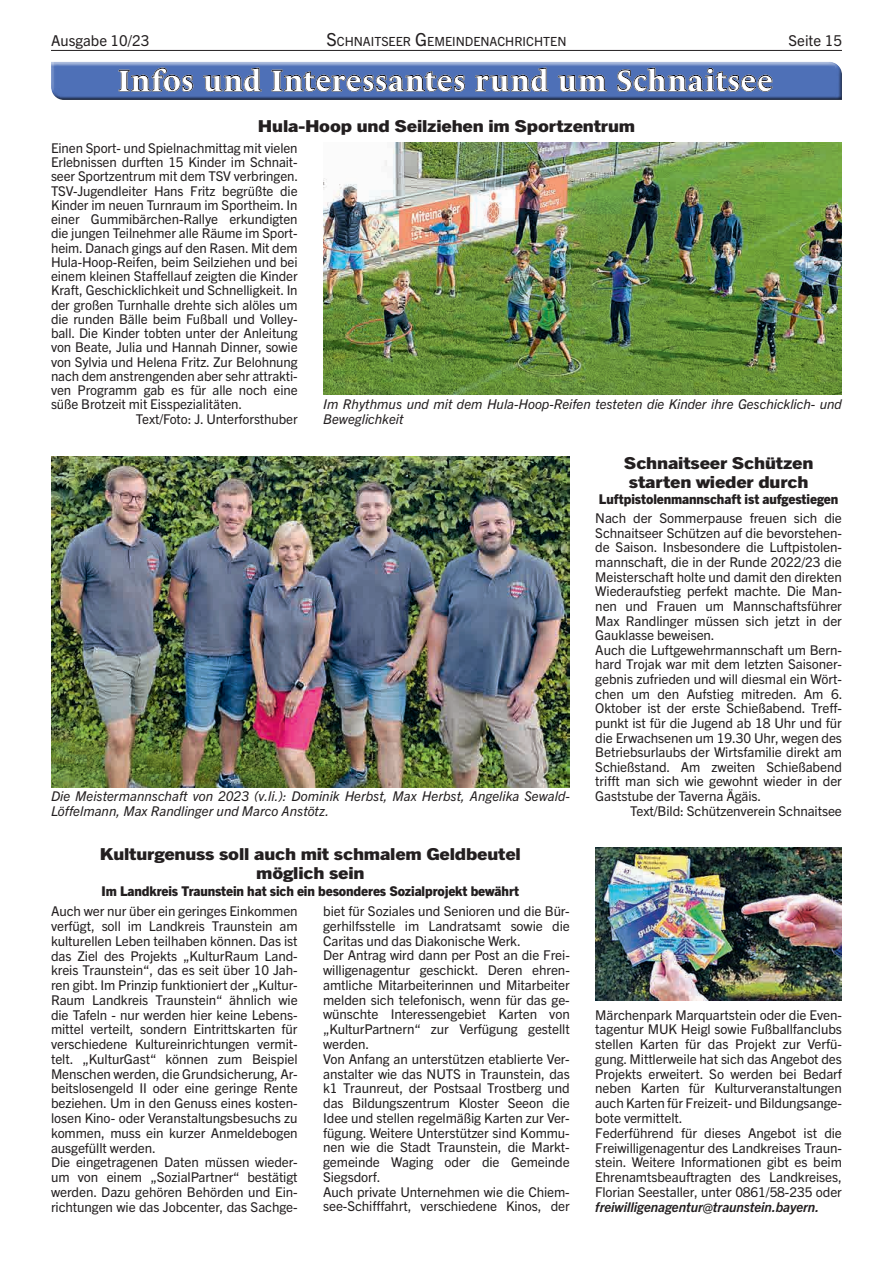
<style>
.page{position:relative;width:893px;height:1263px;background:#fff}
.page>*{position:absolute;margin:0;border:0;box-sizing:border-box;transform-origin:0 0}
.t1{font:700 30px "Le Monde Livre Std";letter-spacing:.035em;color:#fff}
.t2{font:800 16.5px/18.8px "Trade Gothic Next LT Pro";letter-spacing:-.005em;color:#231f20;text-align:center;scale:1.2 1}
.t3{font:15px "Trade Gothic Next LT Pro";color:#231f20}
.t4{font:13.5px/14.7px "Trade Gothic Next LT Pro";letter-spacing:-.005em;color:#231f20}
.t5{font:italic 13.5px/14.5px "Trade Gothic Next LT Pro";color:#231f20}
.t6{font:800 13.5px "Trade Gothic Next LT Pro";letter-spacing:-.005em;color:#231f20}
.t7{font:italic 700 13.5px "Trade Gothic Next LT Pro";letter-spacing:-.005em;color:#231f20}
.t8{font:12.6px "Trade Gothic Next LT Pro";color:#231f20}
.s1{font-size:18px}
</style>
<div class="page">
<hr style="left:51px;top:50px;width:791px;height:1px;background:#231f20">
<div style="left:49px;top:58px;width:793px;height:37px;background:#fff;opacity:.75"></div>
<div style="left:49px;top:65px;width:793px;height:37px;background:#231f20;opacity:.75"></div>
<img style="left:323px;top:142px;width:519px;height:252px">
<img style="left:51px;top:456px;width:519px;height:331px">
<img style="left:595px;top:848px;width:247px;height:153px">
<p class="t3" style="left:51px;top:30px;width:100px">Ausgabe 10/23</p>
<p class="t8" style="left:326px;top:32px;width:242px"><span class="s1">S</span>CHNAITSEER <span class="s1">G</span>EMEINDENACHRICHTEN</p>
<p class="t3" style="left:789px;top:30px;width:55px">Seite 15</p>
<h1 class="t1" style="left:118px;top:63px;width:656px">Infos und Interessantes rund um Schnaitsee</h1>
<p class="t2" style="left:258px;top:115px;width:316px">Hula-Hoop und Seilziehen im Sportzentrum</p>
<p class="t4" style="left:51px;top:140px;width:248px">Einen Sport- und Spielnachmittag mit vielen</p>
<p class="t4" style="left:51px;top:154px;width:248px">Erlebnissen durften 15 Kinder im Schnait-</p>
<p class="t4" style="left:51px;top:168px;width:249px">seer Sportzentrum mit dem TSV verbringen.</p>
<p class="t4" style="left:51px;top:182px;width:248px">TSV-Jugendleiter Hans Fritz begrüßte die</p>
<p class="t4" style="left:51px;top:197px;width:248px">Kinder im neuen Turnraum im Sportheim. In</p>
<p class="t4" style="left:51px;top:211px;width:248px">einer Gummibärchen-Rallye erkundigten</p>
<p class="t4" style="left:51px;top:225px;width:248px">die jungen Teilnehmer alle Räume im Sport-</p>
<p class="t4" style="left:51px;top:239px;width:248px">heim. Danach gings auf den Rasen. Mit dem</p>
<p class="t4" style="left:51px;top:254px;width:248px">Hula-Hoop-Reifen, beim Seilziehen und bei</p>
<p class="t4" style="left:51px;top:268px;width:248px">einem kleinen Staffellauf zeigten die Kinder</p>
<p class="t4" style="left:51px;top:282px;width:248px">Kraft, Geschicklichkeit und Schnelligkeit. In</p>
<p class="t4" style="left:51px;top:296px;width:248px">der großen Turnhalle drehte sich alöles um</p>
<p class="t4" style="left:51px;top:311px;width:248px">die runden Bälle beim Fußball und Volley-</p>
<p class="t4" style="left:51px;top:325px;width:248px">ball. Die Kinder tobten unter der Anleitung</p>
<p class="t4" style="left:51px;top:339px;width:248px">von Beate, Julia und Hannah Dinner, sowie</p>
<p class="t4" style="left:51px;top:353px;width:248px">von Sylvia und Helena Fritz. Zur Belohnung</p>
<p class="t4" style="left:51px;top:368px;width:248px">nach dem anstrengenden aber sehr attrakti-</p>
<p class="t4" style="left:51px;top:382px;width:248px">ven Programm gab es für alle noch eine</p>
<p class="t4" style="left:51px;top:396px;width:193px">süße Brotzeit mit Eisspezialitäten.</p>
<p class="t4" style="left:136px;top:410px;width:163px">Text/Foto: J. Unterforsthuber</p>
<p class="t5" style="left:323px;top:396px;width:520px">Im Rhythmus und mit dem Hula-Hoop-Reifen testeten die Kinder ihre Geschicklich- und<br>Beweglichkeit</p>
<p class="t5" style="left:51px;top:788px;width:520px">Die Meistermannschaft von 2023 (v.li.): Dominik Herbst, Max Herbst, Angelika Sewald-<br>Löffelmann, Max Randlinger und Marco Anstötz.</p>
<p class="t2" style="left:100px;top:844px;width:352px">Kulturgenuss soll auch mit schmalem Geldbeutel möglich sein</p>
<p class="t6" style="left:102px;top:881px;width:419px">Im Landkreis Traunstein hat sich ein besonderes Sozialprojekt bewährt</p>
<p class="t4" style="left:51px;top:903px;width:248px">Auch wer nur über ein geringes Einkommen verfügt, soll im Landkreis Traunstein am kulturellen Leben teilhaben können. Das ist das Ziel des Projekts „KulturRaum Land&shy;kreis Traunstein“, das es seit über 10 Jah&shy;ren gibt. Im Prinzip funktioniert der „Kultur-Raum Landkreis Traunstein“ ähnlich wie die Tafeln - nur werden hier keine Lebens&shy;mittel verteilt, sondern Eintrittskarten für verschiedene Kultureinrichtungen vermit&shy;telt. „KulturGast“ können zum Beispiel Menschen werden, die Grundsicherung, Ar&shy;beitslosengeld II oder eine geringe Rente beziehen. Um in den Genuss eines kosten&shy;losen Kino- oder Veranstaltungsbesuchs zu kommen, muss ein kurzer Anmeldebogen ausgefüllt werden.<br>Die eingetragenen Daten müssen wieder&shy;um von einem „SozialPartner“ bestätigt werden. Dazu gehören Behörden und Ein&shy;richtungen wie das Jobcenter, das Sachge-</p>
<p class="t4" style="left:323px;top:903px;width:248px">biet für Soziales und Senioren und die Bür&shy;gerhilfsstelle im Landratsamt sowie die Caritas und das Diakonische Werk.<br>Der Antrag wird dann per Post an die Frei&shy;willigenagentur geschickt. Deren ehren&shy;amtliche Mitarbeiterinnen und Mitarbeiter melden sich telefonisch, wenn für das ge&shy;wünschte Interessengebiet Karten von „KulturPartnern“ zur Verfügung gestellt werden.<br>Von Anfang an unterstützen etablierte Ver&shy;anstalter wie das NUTS in Traunstein, das k1 Traunreut, der Postsaal Trostberg und das Bildungszentrum Kloster Seeon die Idee und stellen regelmäßig Karten zur Ver&shy;fügung. Weitere Unterstützer sind Kommu&shy;nen wie die Stadt Traunstein, die Markt&shy;gemeinde Waging oder die Gemeinde Siegsdorf.<br>Auch private Unternehmen wie die Chiem&shy;see-Schifffahrt, verschiedene Kinos, der</p>
<p class="t2" style="left:624px;top:452px;width:159px">Schnaitseer Schützen starten wieder durch</p>
<p class="t6" style="left:599px;top:490px;width:241px">Luftpistolenmannschaft ist aufgestiegen</p>
<p class="t4" style="left:595px;top:510px;width:249px">Nach der Sommerpause freuen sich die Schnaitseer Schützen auf die bevorstehen&shy;de Saison. Insbesondere die Luftpistolen&shy;mannschaft, die in der Runde 2022/23 die Meisterschaft holte und damit den direkten Wiederaufstieg perfekt machte. Die Man&shy;nen und Frauen um Mannschaftsführer Max Randlinger müssen sich jetzt in der Gauklasse beweisen.<br>Auch die Luftgewehrmannschaft um Bern&shy;hard Trojak war mit dem letzten Saisoner&shy;gebnis zufrieden und will diesmal ein Wört&shy;chen um den Aufstieg mitreden. Am 6.<br>Oktober ist der erste Schießabend. Treff&shy;punkt ist für die Jugend ab 18 Uhr und für die Erwachsenen um 19.30 Uhr, wegen des Betriebsurlaubs der Wirtsfamilie direkt am Schießstand. Am zweiten Schießabend trifft man sich wie gewohnt wieder in der Gaststube der Taverna Ägäis.</p>
<p class="t4" style="left:630px;top:802px;width:213px">Text/Bild: Schützenverein Schnaitsee</p>
<p class="t4" style="left:595px;top:1006px;width:248px">Märchenpark Marquartstein oder die Even&shy;tagentur MUK Heigl sowie Fußballfanclubs stellen Karten für das Projekt zur Verfü&shy;gung. Mittlerweile hat sich das Angebot des Projekts erweitert. So werden bei Bedarf neben Karten für Kulturveranstaltungen auch Karten für Freizeit- und Bildungsange&shy;bote vermittelt.<br>Federführend für dieses Angebot ist die Freiwilligenagentur des Landkreises Traun&shy;stein. Weitere Informationen gibt es beim Ehrenamtsbeauftragten des Landkreises, Florian Seestaller, unter 0861/58-235 oder</p>
<p class="t7" style="left:595px;top:1197px;width:225px">freiwilligenagentur@traunstein.bayern.</p>
</div>
